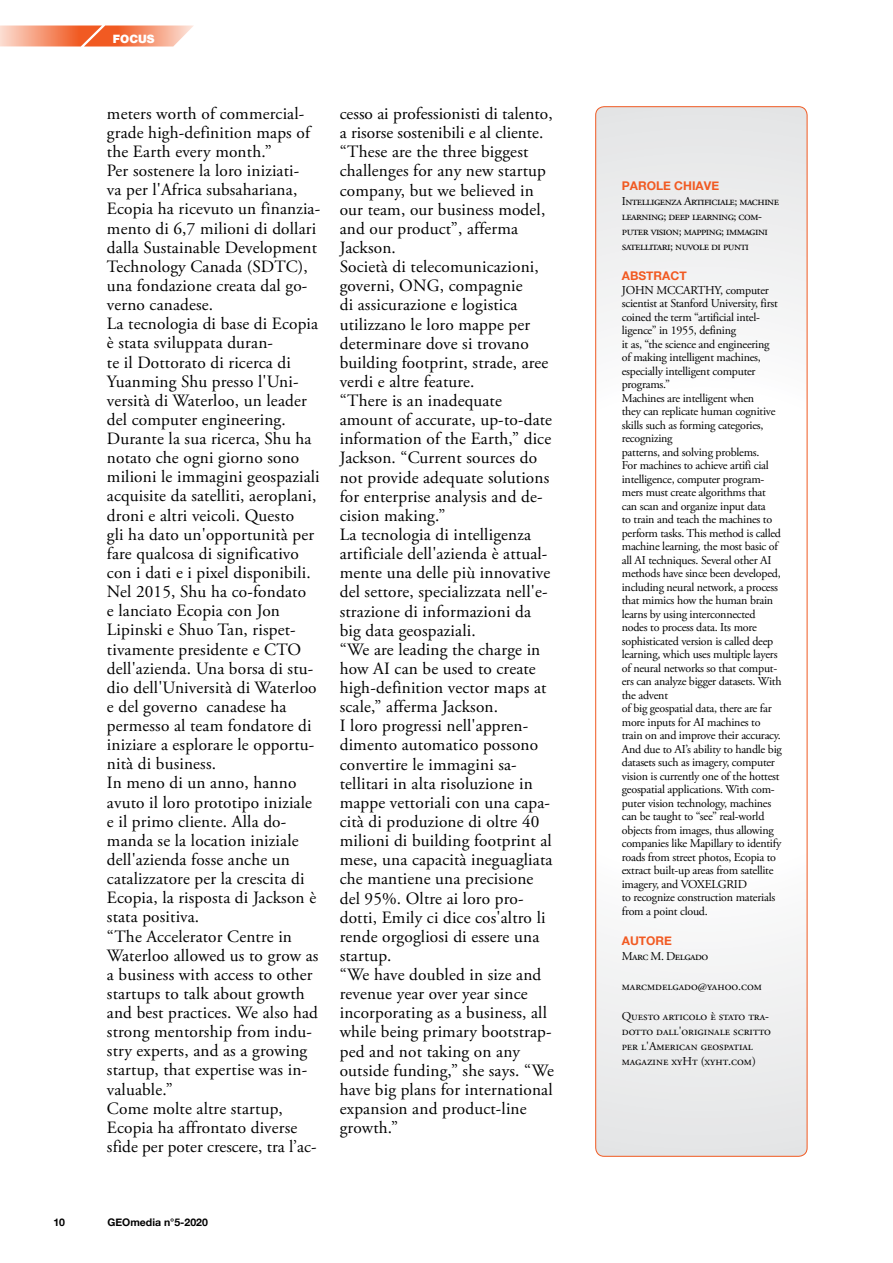
<style>
.page{position:relative;width:893px;height:1263px;background:#fff}
.page>*{position:absolute;margin:0;border:0;box-sizing:border-box;transform-origin:0 0}
.t1{font:17.25px/19.2px "Adobe Garamond Pro";letter-spacing:-.005em;color:#000}
.t2{font:12px/13.5px "Adobe Garamond Pro";letter-spacing:-.03em;color:#000}
.t3{font:12px/15px "Adobe Garamond Pro";color:#000}
.t4{font:700 12px "Helvetica Neue";color:#f15a22}
.t5{font:900 11.55px "Helvetica Neue";color:#fff}
.t6{font:700 10.5px "Helvetica Neue";color:#000}
</style>
<div class="page">
<svg style="left:0;top:26px;width:193px;height:21px;background:#f59774"></svg>
<svg style="left:596px;top:107px;width:211px;height:1049px"></svg>
<div style="left:595px;top:106px;width:212px;height:1051px;border:1px solid #f15a22;border-radius:9px"></div>
<p class="t5" style="left:113px;top:32px;width:43px">FOCUS</p>
<p class="t1" style="left:107px;top:104px;width:215px">meters worth of commercial&shy;grade high-definition maps of the Earth every month.”<br>Per sostenere la loro iniziati-<br>va per l'Africa subsahariana,<br>Ecopia ha ricevuto un finanzia&shy;mento di 6,7 milioni di dollari dalla Sustainable Development<br>Technology Canada (SDTC), una fondazione creata dal go&shy;verno canadese.<br>La tecnologia di base di Ecopia è stata sviluppata duran-<br>te il Dottorato di ricerca di<br>Yuanming Shu presso l'Uni&shy;versità di Waterloo, un leader del computer engineering.<br>Durante la sua ricerca, Shu ha notato che ogni giorno sono milioni le immagini geospaziali acquisite da satelliti, aeroplani, droni e altri veicoli. Questo<br>gli ha dato un'opportunità per fare qualcosa di significativo con i dati e i pixel disponibili.<br>Nel 2015, Shu ha co-fondato<br>e lanciato Ecopia con Jon<br>Lipinski e Shuo Tan, rispet&shy;tivamente presidente e CTO dell'azienda. Una borsa di stu&shy;dio dell'Università di Waterloo e del governo canadese ha permesso al team fondatore di iniziare a esplorare le opportu&shy;nità di business.<br>In meno di un anno, hanno avuto il loro prototipo iniziale e il primo cliente. Alla do&shy;manda se la location iniziale dell'azienda fosse anche un catalizzatore per la crescita di<br>Ecopia, la risposta di Jackson è stata positiva.<br>“The Accelerator Centre in<br>Waterloo allowed us to grow as a business with access to other startups to talk about growth and best practices. We also had strong mentorship from indu&shy;stry experts, and as a growing startup, that expertise was in&shy;valuable.”<br>Come molte altre startup,<br>Ecopia ha affrontato diverse sfide per poter crescere, tra l’ac-</p>
<p class="t1" style="left:340px;top:105px;width:216px">cesso ai professionisti di talento, a risorse sostenibili e al cliente. “These are the three biggest challenges for any new startup company, but we believed in our team, our business model, and our product”, afferma<br>Jackson.<br>Società di telecomunicazioni, governi, ONG, compagnie<br>di assicurazione e logistica utilizzano le loro mappe per determinare dove si trovano building footprint, strade, aree verdi e altre feature.<br>“There is an inadequate amount of accurate, up-to-date information of the Earth,” dice<br>Jackson. “Current sources do not provide adequate solutions for enterprise analysis and de&shy;cision making.”<br>La tecnologia di intelligenza artificiale dell'azienda è attual&shy;mente una delle più innovative del settore, specializzata nell'e&shy;strazione di informazioni da big data geospaziali.<br>“We are leading the charge in how AI can be used to create high-definition vector maps at scale,” afferma Jackson.<br>I loro progressi nell'appren&shy;dimento automatico possono convertire le immagini sa&shy;tellitari in alta risoluzione in mappe vettoriali con una capa&shy;cità di produzione di oltre 40 milioni di building footprint al mese, una capacità ineguagliata che mantiene una precisione del 95%. Oltre ai loro pro&shy;dotti, Emily ci dice cos'altro li rende orgogliosi di essere una startup.<br>“We have doubled in size and revenue year over year since incorporating as a business, all while being primary bootstrap&shy;ped and not taking on any outside funding,” she says. “We have big plans for international expansion and product-line growth.”</p>
<p class="t6" style="left:53px;top:1214px;width:13px">10</p>
<p class="t6" style="left:107px;top:1214px;width:102px">GEOmedia n°5-2020</p>
<p class="t4" style="left:622px;top:177px;width:99px">PAROLE CHIAVE</p>
<p class="t2" style="left:622px;top:195px;width:159px;line-height:15px">Intelligenza Artificiale; machine learning; deep learning; com&shy;puter vision; mapping; immagini satellitari; nuvole di punti</p>
<p class="t4" style="left:622px;top:267px;width:66px">ABSTRACT</p>
<p class="t2" style="left:622px;top:284px;width:162px">JOHN MCCARTHY, computer scientist at Stanford University, first coined the term “artificial intel&shy;ligence” in 1955, defining<br>it as, “the science and engineering of making intelligent machines, especially intelligent computer programs.”<br>Machines are intelligent when<br>they can replicate human cognitive skills such as forming categories, recognizing<br>patterns, and solving problems.<br>For machines to achieve artifi cial intelligence, computer program&shy;mers must create algorithms that can scan and organize input data<br>to train and teach the machines to perform tasks. This method is called machine learning, the most basic of all AI techniques. Several other AI methods have since been developed, including neural network, a process that mimics how the human brain learns by using interconnected nodes to process data. Its more sophisticated version is called deep learning, which uses multiple layers of neural networks so that comput&shy;ers can analyze bigger datasets. With the advent<br>of big geospatial data, there are far more inputs for AI machines to train on and improve their accuracy.<br>And due to AI’s ability to handle big datasets such as imagery, computer vision is currently one of the hottest geospatial applications. With com&shy;puter vision technology, machines can be taught to “see” real-world objects from images, thus allowing companies like Mapillary to identify roads from street photos, Ecopia to extract built-up areas from satellite imagery, and VOXELGRID<br>to recognize construction materials from a point cloud.</p>
<p class="t4" style="left:622px;top:931px;width:52px">AUTORE</p>
<p class="t2" style="left:622px;top:950px;width:88px">Marc M. Delgado</p>
<p class="t3" style="left:622px;top:979px;width:142px">marcmdelgado@yahoo.com</p>
<p class="t3" style="left:622px;top:1009px;width:151px">Questo articolo è stato tra&shy;dotto dall'originale scritto per l'American geospatial magazine xyHt (xyht.com)</p>
</div>
